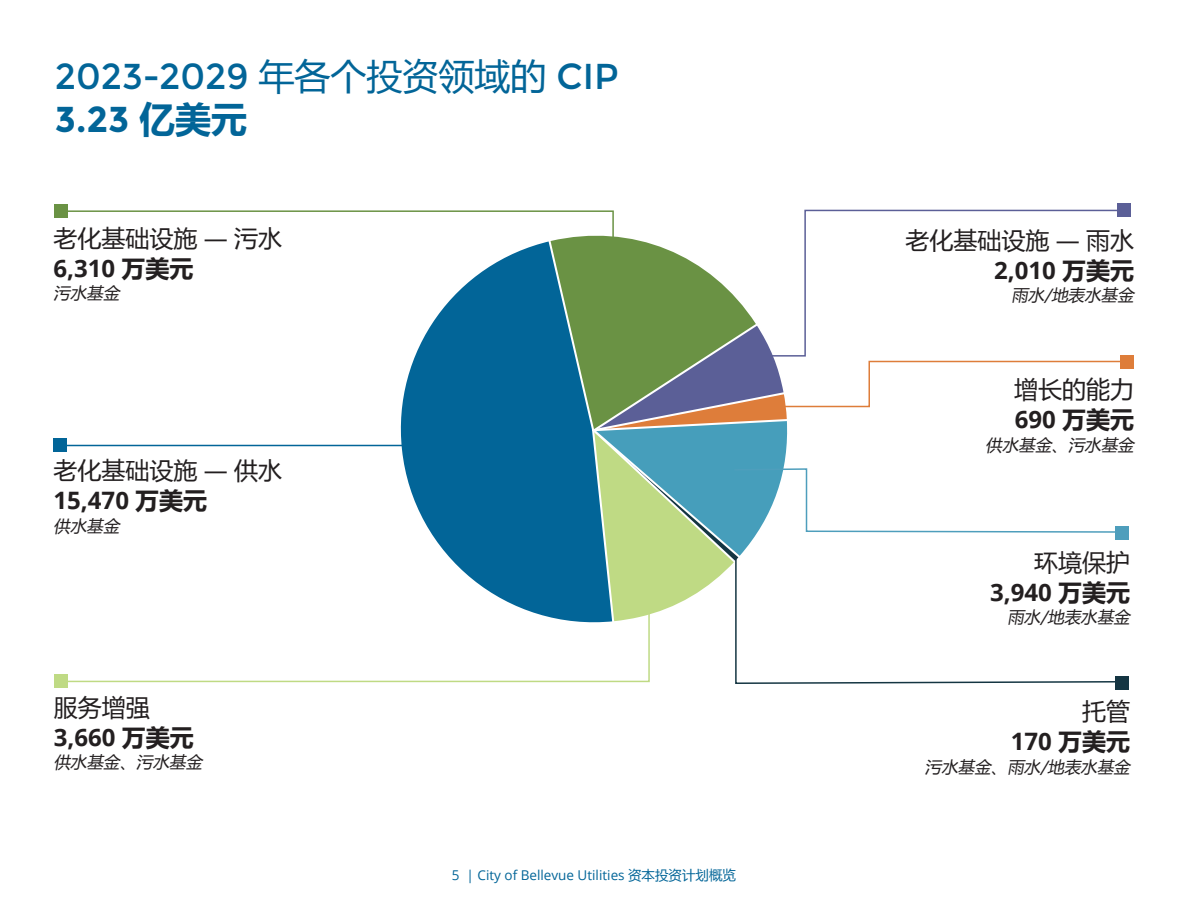
<style>
.page{position:relative;width:1188px;height:918px;background:#fff}
.page>*{position:absolute;margin:0;border:0;box-sizing:border-box;transform-origin:0 0}
.t1{font:36px "Montserrat";color:#026598}
.t2{font:700 36px "Montserrat";color:#026598}
.Body_Text{font:700 24px "Open Sans";color:#231f20}
.t3{font:24px "Microsoft Ya Hei";color:#231f20}
.Body_Text-2{font:italic 16.5px "Microsoft Ya Hei";color:#231f20}
.t4{font:13.5px "Open Sans";color:#026598}
.s1{font-family:"Microsoft Ya Hei"}
.s2{font-family:"Open Sans"}
</style>
<div class="page">
<svg style="left:58px;top:210px;width:1072px;height:404px"></svg>
<svg style="left:66px;top:599px;width:585px;height:84px"></svg>
<svg style="left:734px;top:556px;width:390px;height:128px"></svg>
<div style="left:55px;top:204px;width:13px;height:14px;background:#6a9244"></div>
<div style="left:54px;top:439px;width:13px;height:13px;background:#026598"></div>
<div style="left:55px;top:675px;width:13px;height:13px;background:#bfda84"></div>
<div style="left:1117px;top:203px;width:14px;height:13px;background:#5b5f97"></div>
<div style="left:1116px;top:526px;width:13px;height:13px;background:#4e9ebc"></div>
<div style="left:1115px;top:676px;width:14px;height:13px;background:#143542"></div>
<div style="left:1121px;top:356px;width:13px;height:13px;background:#de7d3a"></div>
<h2 class="t1" style="left:55px;top:55px;width:565px">2023-2029 <span class="s1">年各个投资领域的</span> CIP</h2>
<h2 class="t2" style="left:55px;top:98px;width:194px">3.23 <span class="s1">亿美元</span></h2>
<h3 class="t3" style="left:54px;top:222px;width:230px">老化基础设施 <span class="s2">—</span> 污水</h3>
<p class="Body_Text" style="left:54px;top:251px;width:141px">6,310 <span class="s1">万美元</span></p>
<p class="Body_Text-2" style="left:54px;top:282px;width:71px">污水基金</p>
<h3 class="t3" style="left:54px;top:454px;width:230px">老化基础设施 <span class="s2">—</span> 供水</h3>
<p class="Body_Text" style="left:54px;top:484px;width:155px">15,470 <span class="s1">万美元</span></p>
<p class="Body_Text-2" style="left:54px;top:515px;width:71px">供水基金</p>
<h3 class="t3" style="left:54px;top:691px;width:97px">服务增强</h3>
<p class="Body_Text" style="left:54px;top:720px;width:141px">3,660 <span class="s1">万美元</span></p>
<p class="Body_Text-2" style="left:54px;top:751px;width:154px">供水基金、污水基金</p>
<p class="t4" style="left:452px;top:866px;width:286px">5 | City of Bellevue Utilities <span class="s1">资本投资计划概览</span></p>
<h3 class="t3" style="left:906px;top:224px;width:230px">老化基础设施 <span class="s2">—</span> 雨水</h3>
<p class="Body_Text" style="left:994px;top:253px;width:141px">2,010 <span class="s1">万美元</span></p>
<p class="Body_Text-2" style="left:1011px;top:284px;width:128px">雨水/地表水基金</p>
<h3 class="t3" style="left:1014px;top:374px;width:121px">增长的能力</h3>
<p class="Body_Text" style="left:1015px;top:403px;width:121px">690 <span class="s1">万美元</span></p>
<p class="Body_Text-2" style="left:986px;top:434px;width:154px">供水基金、污水基金</p>
<h3 class="t3" style="left:1034px;top:546px;width:97px">环境保护</h3>
<p class="Body_Text" style="left:990px;top:575px;width:141px">3,940 <span class="s1">万美元</span></p>
<p class="Body_Text-2" style="left:1007px;top:606px;width:128px">雨水/地表水基金</p>
<h3 class="t3" style="left:1082px;top:696px;width:49px">托管</h3>
<p class="Body_Text" style="left:1011px;top:725px;width:121px">170 <span class="s1">万美元</span></p>
<p class="Body_Text-2" style="left:925px;top:756px;width:210px">污水基金、雨水/地表水基金</p>
</div>
